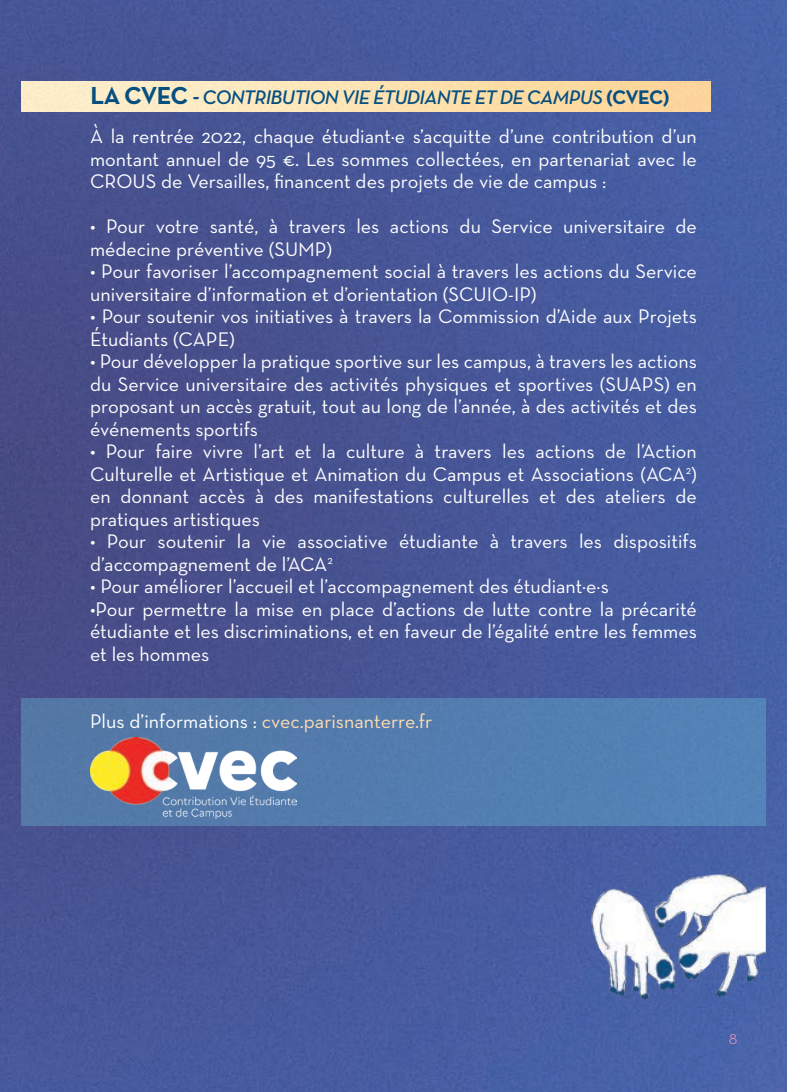
<style>
.page{position:relative;width:787px;height:1092px;background:#fff}
.page>*{position:absolute;margin:0;border:0;box-sizing:border-box;transform-origin:0 0}
.t1{font:20px/22.5px "Neutra Text";color:#fff;text-align:justify}
.GRAND_TITRE{font:20px "Neutra Text Demi SC Italic Alt";letter-spacing:-.03em;color:#064f81}
.t2{font:20px "Neutra Text";color:#ffdcb1}
.t3{font:20px "Neutra Text Light SC";color:#f497bf}
.s1{font-family:"Neutra Text";font-weight:700;font-size:25px}
.s2{font-size:25px}
.s3{font-family:"Neutra Text";font-weight:700}
.s4{color:#fff}
</style>
<div class="page">
<img style="left:0;top:0;width:787px;height:1091px">
<div style="left:21px;top:698px;width:744px;height:127px;background:#537eb0"></div>
<img style="left:21px;top:81px;width:689px;height:30px">
<img style="left:565px;top:845px;width:222px;height:180px">
<img style="left:90px;top:737px;width:207px;height:81px">
<p class="GRAND_TITRE" style="left:90px;top:85px;width:581px"><span class="s1">LA CVEC</span> <span class="s2">-</span> CONTRIBUTION VIE ÉTUDIANTE ET DE CAMPUS <span class="s3">(CVEC)</span></p>
<p class="t1" style="left:90px;top:125px;width:608px">À la rentrée 2022, chaque étudiant·e s’acquitte d’une contribution d’un montant annuel de 95 €. Les sommes collectées, en partenariat avec le CROUS de Versailles, financent des projets de vie de campus :</p>
<p class="t1" style="left:90px;top:215px;width:608px">• Pour votre santé, à travers les actions du Service universitaire de médecine préventive (SUMP)</p>
<p class="t1" style="left:90px;top:260px;width:608px">• Pour favoriser l’accompagnement social à travers les actions du Service universitaire d’information et d’orientation (SCUIO-IP)</p>
<p class="t1" style="left:90px;top:305px;width:608px">• Pour soutenir vos initiatives à travers la Commission d’Aide aux Projets<br>Étudiants (CAPE)</p>
<p class="t1" style="left:90px;top:350px;width:608px">• Pour développer la pratique sportive sur les campus, à travers les actions du Service universitaire des activités physiques et sportives (SUAPS) en proposant un accès gratuit, tout au long de l’année, à des activités et des événements sportifs</p>
<p class="t1" style="left:90px;top:440px;width:608px">• Pour faire vivre l’art et la culture à travers les actions de l’Action Culturelle et Artistique et Animation du Campus et Associations (ACA<sup>2</sup>) en donnant accès à des manifestations culturelles et des ateliers de pratiques artistiques</p>
<p class="t1" style="left:90px;top:530px;width:608px">• Pour soutenir la vie associative étudiante à travers les dispositifs d’accompagnement de l’ACA<sup>2</sup></p>
<p class="t1" style="left:90px;top:575px;width:520px">• Pour améliorer l’accueil et l’accompagnement des étudiant·e·s</p>
<p class="t1" style="left:90px;top:597px;width:608px">•Pour permettre la mise en place d’actions de lutte contre la précarité étudiante et les discriminations, et en faveur de l’égalité entre les femmes et les hommes</p>
<p class="t2" style="left:90px;top:709px;width:344px"><span class="s4">Plus d’informations :</span> cvec.parisnanterre.fr</p>
<p class="t3" style="left:728px;top:1024px;width:10px">8</p>
</div>
